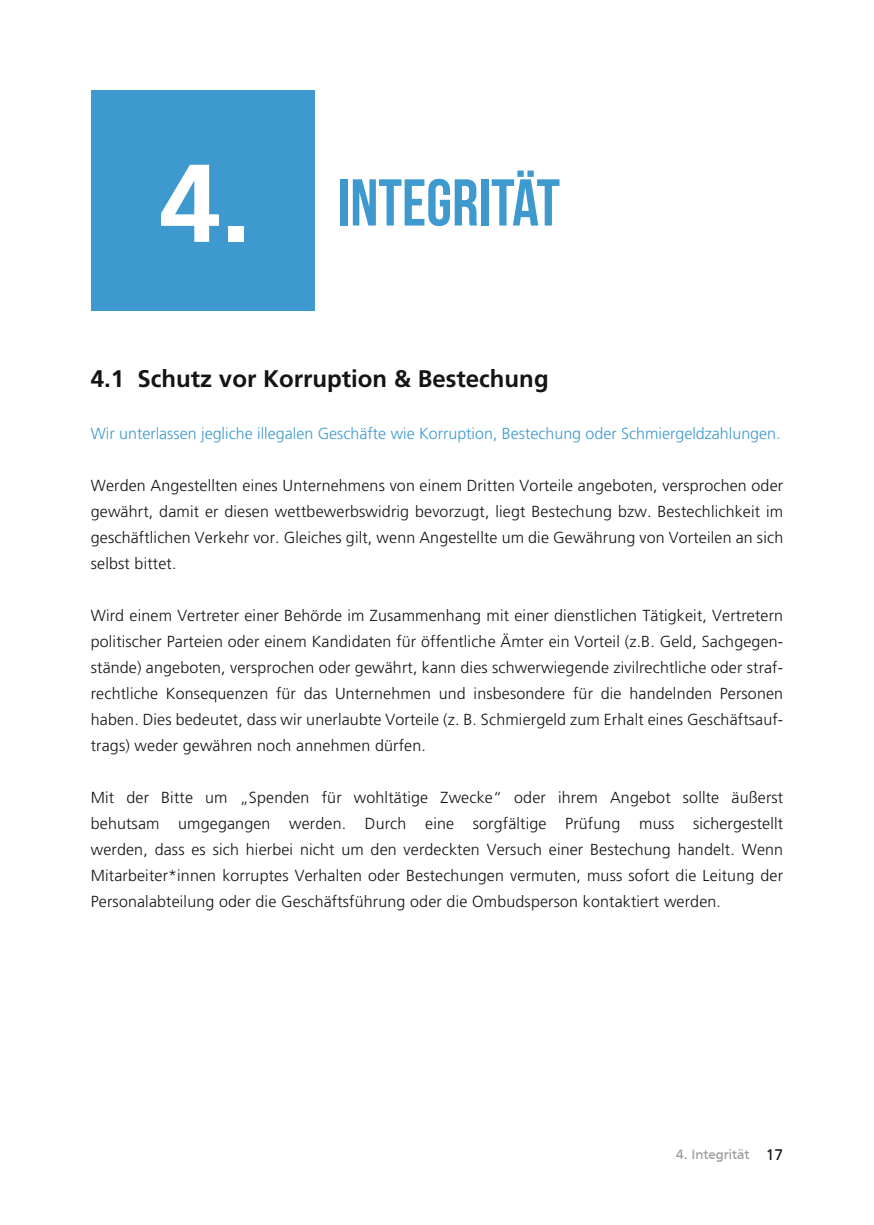
<style>
.page{position:relative;width:874px;height:1225px;background:#fff}
.page>*{position:absolute;margin:0;border:0;box-sizing:border-box;transform-origin:0 0}
.t1{font:66px "Bebas Neue";color:#3e9ace}
.t2{font:700 24px "Frutiger";color:#131413}
.t3{font:300 16px/26px "Frutiger";letter-spacing:.01em;color:#131413;text-align:justify}
.t4{font:300 16px "Frutiger";color:#3e9ace}
.t5{font:16px "Frutiger";color:#131413}
.t6{font:14px "Frutiger";color:#999}
.s1{font-family:"Frutiger";font-weight:700;font-size:110.4px;color:#fff}
</style>
<div class="page">
<div style="left:91px;top:91px;width:223px;height:220px;background:#3e9ace"></div>
<h1 class="t1" style="left:159px;top:166px;width:402px"><span class="s1">4.</span> INTEGRITÄT</h1>
<h2 class="t2" style="left:91px;top:364px;width:459px">4.1 Schutz vor Korruption &amp; Bestechung</h2>
<p class="t4" style="left:91px;top:424px;width:690px">Wir unterlassen jegliche illegalen Geschäfte wie Korruption, Bestechung oder Schmiergeldzahlungen.</p>
<p class="t3" style="left:91px;top:472px;width:693px">Werden Angestellten eines Unternehmens von einem Dritten Vorteile angeboten, versprochen oder gewährt, damit er diesen wettbewerbswidrig bevorzugt, liegt Bestechung bzw. Bestechlichkeit im geschäftlichen Verkehr vor. Gleiches gilt, wenn Angestellte um die Gewährung von Vorteilen an sich selbst bittet.</p>
<p class="t3" style="left:91px;top:602px;width:693px">Wird einem Vertreter einer Behörde im Zusammenhang mit einer dienstlichen Tätigkeit, Vertretern politischer Parteien oder einem Kandidaten für öffentliche Ämter ein Vorteil (z.B. Geld, Sachgegen&shy;stände) angeboten, versprochen oder gewährt, kann dies schwerwiegende zivilrechtliche oder straf&shy;rechtliche Konsequenzen für das Unternehmen und insbesondere für die handelnden Personen haben. Dies bedeutet, dass wir unerlaubte Vorteile (z. B. Schmiergeld zum Erhalt eines Geschäftsauf&shy;trags) weder gewähren noch annehmen dürfen.</p>
<p class="t3" style="left:91px;top:784px;width:693px">Mit der Bitte um „Spenden für wohltätige Zwecke“ oder ihrem Angebot sollte äußerst behutsam umgegangen werden. Durch eine sorgfältige Prüfung muss sichergestellt werden, dass es sich hierbei nicht um den verdeckten Versuch einer Bestechung handelt. Wenn Mitarbeiter*innen korruptes Verhalten oder Bestechungen vermuten, muss sofort die Leitung der Personalabteilung oder die Geschäftsführung oder die Ombudsperson kontaktiert werden.</p>
<p class="t6" style="left:676px;top:1146px;width:75px">4. Integrität</p>
<p class="t5" style="left:765px;top:1145px;width:19px">17</p>
</div>
